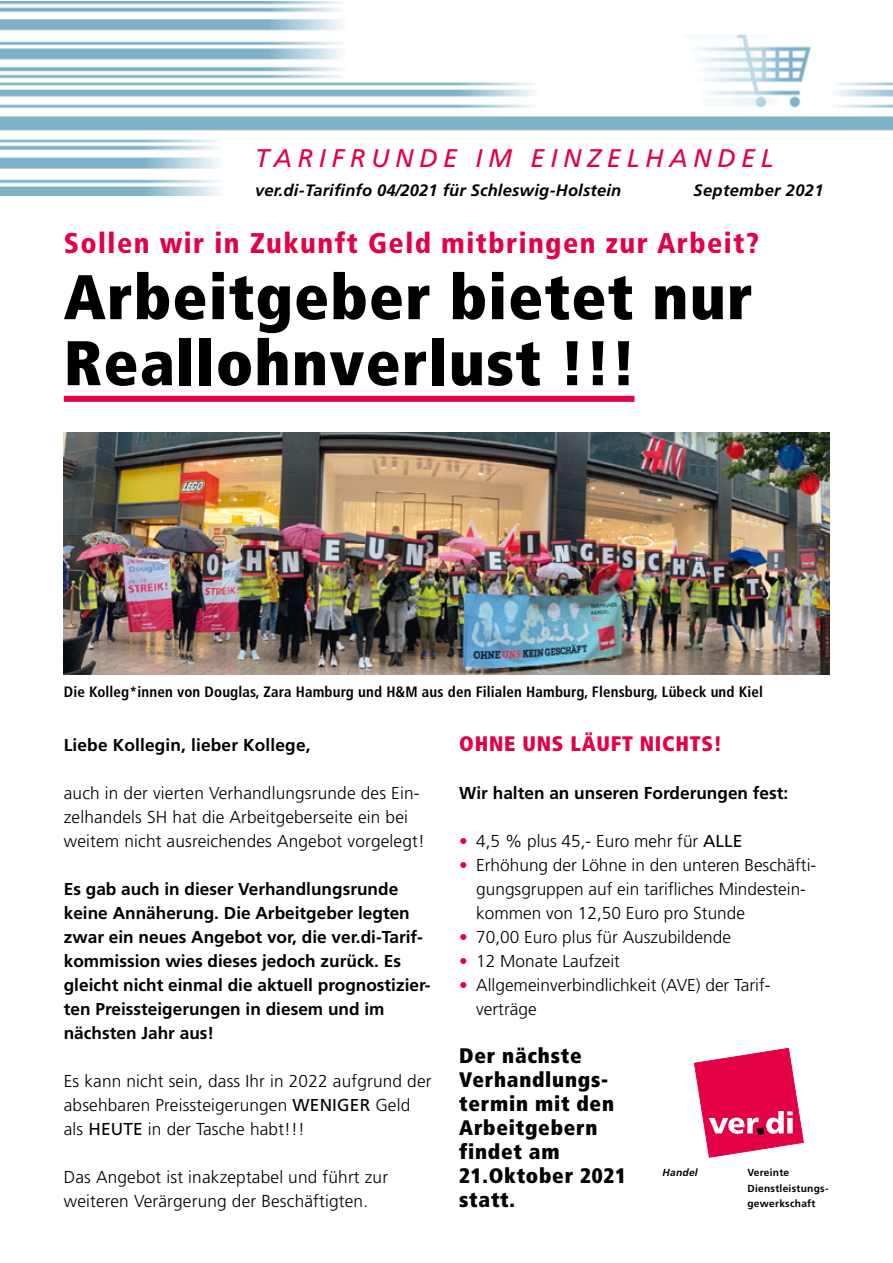
<style>
.page{position:relative;width:893px;height:1263px;background:#fff}
.page>*{position:absolute;margin:0;border:0;box-sizing:border-box;transform-origin:0 0}
.Head01{font:900 condensed 63px/66px "Frutiger";letter-spacing:.02em;color:#000}
.HeadSUB{font:900 condensed 28.5px "Frutiger";letter-spacing:.05em;color:#e30045}
.Infozeile{font:italic 25.5px "Frutiger";letter-spacing:.22em;color:#e30045}
.HeadSUB-2{font:900 condensed 21px/24px "Frutiger";letter-spacing:.035em;color:#000}
.HeadSUB-3{font:900 condensed 21px "Frutiger";letter-spacing:.035em;color:#e30045}
.Text_01{font:300 17.25px/24px "Frutiger";letter-spacing:.01em;color:#000}
.Text_01-2{font:700 17.25px/24px "Frutiger";color:#000}
.Infozeile-2{font:italic 700 16.5px "Frutiger";letter-spacing:.01em;color:#000}
.BU{font:700 condensed 15px "Frutiger";letter-spacing:.01em;color:#000}
.t1{font:700 10.2px/15.5px "Frutiger";letter-spacing:.025em;color:#000}
.t2{font:italic 700 10.2px "Frutiger";letter-spacing:.025em;color:#000}
.s1{font-weight:400}
.s2{color:#e30045}
</style>
<div class="page">
<img style="left:683px;top:35px;width:128px;height:72px">
<svg style="left:694px;top:1048px;width:110px;height:109px"></svg>
<div style="left:64px;top:396px;width:570px;height:6px;background:#e30045"></div>
<img style="left:64px;top:432px;width:765px;height:243px">
<p class="Infozeile" style="left:255px;top:143px;width:520px">TARIFRUNDE IM EINZELHANDEL</p>
<p class="Infozeile-2" style="left:255px;top:180px;width:368px">ver.di-Tarifinfo 04/2021 für Schleswig-Holstein</p>
<p class="Infozeile-2" style="left:694px;top:180px;width:131px">September 2021</p>
<p class="HeadSUB" style="left:64px;top:226px;width:697px">Sollen wir in Zukunft Geld mitbringen zur Arbeit?</p>
<p class="Head01" style="left:64px;top:264px;width:690px">Arbeitgeber bietet nur<br>Reallohnverlust !!!</p>
<p class="BU" style="left:64px;top:683px;width:701px">Die Kolleg*innen von Douglas, Zara Hamburg und H&amp;M aus den Filialen Hamburg, Flensburg, Lübeck und Kiel</p>
<p class="Text_01-2" style="left:64px;top:733px;width:248px">Liebe Kollegin, lieber Kollege,</p>
<p class="Text_01" style="left:64px;top:781px;width:362px">auch in der vierten Verhandlungsrunde des Ein&shy;zelhandels SH hat die Arbeitgeberseite ein bei weitem nicht ausreichendes Angebot vorgelegt!</p>
<p class="Text_01-2" style="left:64px;top:877px;width:368px">Es gab auch in dieser Verhandlungsrunde keine Annäherung. Die Arbeitgeber legten zwar ein neues Angebot vor, die ver.di-Tarif&shy;kommission wies dieses jedoch zurück. Es gleicht nicht einmal die aktuell prognostizier&shy;ten Preissteigerungen in diesem und im nächsten Jahr aus!</p>
<p class="Text_01" style="left:64px;top:1069px;width:369px">Es kann nicht sein, dass Ihr in 2022 aufgrund der absehbaren Preissteigerungen <span class="s1">WENIGER</span> Geld als <span class="s1">HEUTE</span> in der Tasche habt!!!</p>
<p class="Text_01" style="left:64px;top:1165px;width:326px">Das Angebot ist inakzeptabel und führt zur weiteren Verärgerung der Beschäftigten.</p>
<p class="HeadSUB-3" style="left:459px;top:731px;width:264px">OHNE UNS LÄUFT NICHTS!</p>
<p class="Text_01-2" style="left:459px;top:781px;width:331px">Wir halten an unseren Forderungen fest:</p>
<p class="Text_01" style="left:459px;top:829px;width:285px"><span class="s2">•</span> 4,5 % plus 45,- Euro mehr für <span class="s1">ALLE</span></p>
<p class="Text_01" style="left:476px;top:853px;width:341px;text-indent:-17px"><span class="s2">•</span> Erhöhung der Löhne in den unteren Beschäfti&shy;gungsgruppen auf ein tarifliches Mindestein&shy;kommen von 12,50 Euro pro Stunde</p>
<p class="Text_01" style="left:459px;top:925px;width:273px"><span class="s2">•</span> 70,00 Euro plus für Auszubildende</p>
<p class="Text_01" style="left:459px;top:949px;width:162px"><span class="s2">•</span> 12 Monate Laufzeit</p>
<p class="Text_01" style="left:476px;top:973px;width:296px;text-indent:-17px"><span class="s2">•</span> Allgemeinverbindlichkeit (AVE) der Tarif&shy;verträge</p>
<p class="HeadSUB-2" style="left:459px;top:1044px;width:168px">Der nächste<br>Verhandlungs&shy;termin mit den<br>Arbeitgebern findet am<br>21.Oktober 2021 statt.</p>
<p class="t2" style="left:662px;top:1167px;width:37px">Handel</p>
<p class="t1" style="left:747px;top:1165px;width:83px">Vereinte<br>Dienstleistungs&shy;gewerkschaft</p>
</div>
